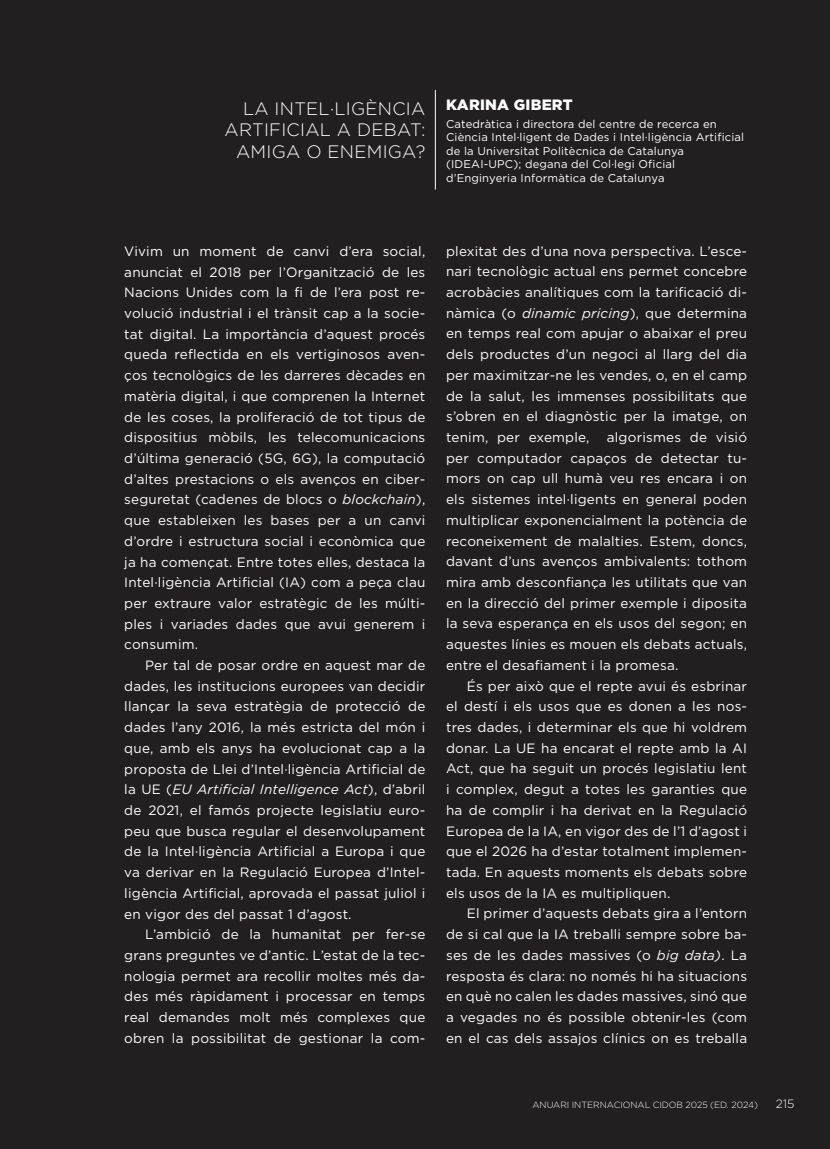
<style>
.page{position:relative;width:830px;height:1149px;background:#fff}
.page>*{position:absolute;margin:0;border:0;box-sizing:border-box;transform-origin:0 0}
.t1{font:300 18px/21.6px "Gotham";letter-spacing:.015em;color:#fff;text-align:right}
.t2{font:900 15px "Gotham";letter-spacing:.015em;color:#fff}
.t3{font:13.5px/20.7px "Gotham";letter-spacing:.015em;color:#fff;text-align:justify}
.t4{font:300 12px "Gotham";color:#fff}
.t5{font:11.25px/13.5px "Gotham";letter-spacing:.015em;color:#fff}
.t6{font:300 9px "Gotham";color:#fff}
.s1{font-style:italic}
</style>
<div class="page">
<div style="left:0;top:0;width:829px;height:1148px;background:#231f20"></div>
<hr style="left:435px;top:90px;width:1px;height:99px;background:#fff">
<h1 class="t1" style="left:224px;top:97px;width:202px">LA INTEL·LIGÈNCIA<br>ARTIFICIAL A DEBAT:<br>AMIGA O ENEMIGA?</h1>
<p class="t2" style="left:446px;top:94px;width:128px">KARINA GIBERT</p>
<p class="t5" style="left:446px;top:117px;width:299px">Catedràtica i directora del centre de recerca en Ciència Intel·ligent de Dades i Intel·ligència Artificial de la Universitat Politècnica de Catalunya (IDEAI-UPC); degana del Col·legi Oficial d’Enginyeria Informàtica de Catalunya</p>
<p class="t3" style="left:124px;top:240px;width:302px">Vivim un moment de canvi d’era social, anunciat el 2018 per l’Organització de les Nacions Unides com la fi de l’era post re· volució industrial i el trànsit cap a la socie· tat digital. La importància d’aquest procés queda reflectida en els vertiginosos aven· ços tecnològics de les darreres dècades en matèria digital, i que comprenen la Internet de les coses, la proliferació de tot tipus de dispositius mòbils, les telecomunicacions d’última generació (5G, 6G), la computació d’altes prestacions o els avenços en ciber· seguretat (cadenes de blocs o <span class="s1">blockchain</span>), que estableixen les bases per a un canvi d’ordre i estructura social i econòmica que ja ha començat. Entre totes elles, destaca la Intel·ligència Artificial (IA) com a peça clau per extraure valor estratègic de les múlti· ples i variades dades que avui generem i consumim.</p>
<p class="t3" style="left:124px;top:654px;width:302px;text-indent:21px">Per tal de posar ordre en aquest mar de dades, les institucions europees van decidir llançar la seva estratègia de protecció de dades l’any 2016, la més estricta del món i que, amb els anys ha evolucionat cap a la proposta de Llei d’Intel·ligència Artificial de la UE (<span class="s1">EU Artificial Intelligence Act</span>), d’abril de 2021, el famós projecte legislatiu euro· peu que busca regular el desenvolupament de la Intel·ligència Artificial a Europa i que va derivar en la Regulació Europea d’Intel· ligència Artificial, aprovada el passat juliol i en vigor des del passat 1 d’agost.</p>
<p class="t3" style="left:124px;top:923px;width:302px;text-indent:21px">L’ambició de la humanitat per fer-se grans preguntes ve d’antic. L’estat de la tec· nologia permet ara recollir moltes més da· des més ràpidament i processar en temps real demandes molt més complexes que obren la possibilitat de gestionar la com·</p>
<p class="t3" style="left:446px;top:240px;width:302px">plexitat des d’una nova perspectiva. L’esce· nari tecnològic actual ens permet concebre acrobàcies analítiques com la tarificació di· nàmica (o <span class="s1">dinamic pricing</span>), que determina en temps real com apujar o abaixar el preu dels productes d’un negoci al llarg del dia per maximitzar-ne les vendes, o, en el camp de la salut, les immenses possibilitats que s’obren en el diagnòstic per la imatge, on tenim, per exemple,</p>
<p class="t3" style="left:446px;top:426px;width:302px;text-indent:161px">algorismes de visió per computador capaços de detectar tu· mors on cap ull humà veu res encara i on els sistemes intel·ligents en general poden multiplicar exponencialment la potència de reconeixement de malalties. Estem, doncs, davant d’uns avenços ambivalents: tothom mira amb desconfiança les utilitats que van en la direcció del primer exemple i diposita la seva esperança en els usos del segon; en aquestes línies es mouen els debats actuals, entre el desafiament i la promesa.</p>
<p class="t3" style="left:446px;top:675px;width:302px;text-indent:21px">És per això que el repte avui és esbrinar el destí i els usos que es donen a les nos· tres dades, i determinar els que hi voldrem donar. La UE ha encarat el repte amb la AI Act, que ha seguit un procés legislatiu lent i complex, degut a totes les garanties que ha de complir i ha derivat en la Regulació Europea de la IA, en vigor des de l’1 d’agost i que el 2026 ha d’estar totalment implemen· tada. En aquests moments els debats sobre els usos de la IA es multipliquen.</p>
<p class="t3" style="left:446px;top:902px;width:302px;text-indent:21px">El primer d’aquests debats gira a l’entorn de si cal que la IA treballi sempre sobre ba· ses de les dades massives (o <span class="s1">big data)</span>. La resposta és clara: no només hi ha situacions en què no calen les dades massives, sinó que a vegades no és possible obtenir-les (com en el cas dels assajos clínics on es treballa</p>
<p class="t6" style="left:532px;top:1098px;width:227px">ANUARI INTERNACIONAL CIDOB 2025 (ED. 2024)</p>
<p class="t4" style="left:775px;top:1095px;width:20px">215</p>
</div>
